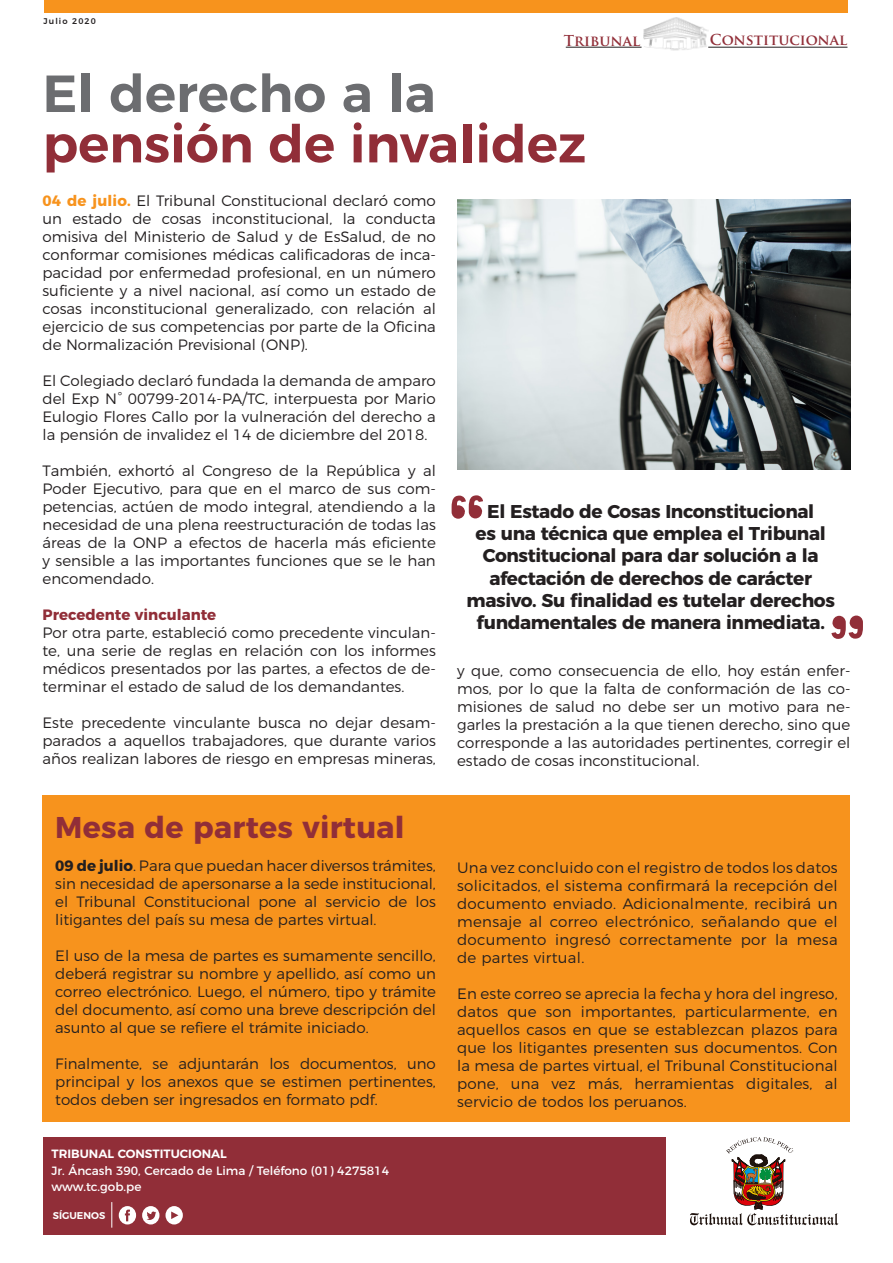
<style>
.page{position:relative;width:893px;height:1263px;background:#fff}
.page>*{position:absolute;margin:0;border:0;box-sizing:border-box;transform-origin:0 0}
.t1{font:600 52.05px "Montserrat";color:#912e38}
.t2{font:600 52.05px "Montserrat";color:#6c6d70}
.t3{font:700 30px "Montserrat";letter-spacing:.01em;color:#912e38}
.t4{font:700 18.6px/22.2px "Montserrat";letter-spacing:-.02em;color:#231f20;text-align:center}
.t5{font:300 15px/18px "Montserrat";color:#231f20;text-align:justify}
.t6{font:700 15px "Montserrat";color:#912e38}
.t7{font:700 14.7px "Trajan Pro";color:#912e38}
.t8{font:12px "Montserrat";color:#fff}
.t9{font:600 12px "Montserrat";color:#fff}
.t10{font:600 9.75px "Montserrat";color:#fff}
.t11{font:500 8.25px "Montserrat";letter-spacing:.13em;color:#231f20}
.s1{font-weight:700;color:#f7931d}
.s2{font-weight:700}
</style>
<div class="page">
<svg style="left:690px;top:1137px;width:148px;height:88px"></svg>
<div style="left:43px;top:1137px;width:622px;height:97px;background:#912e38"></div>
<div style="left:43px;top:795px;width:807px;height:326px;background:#f7931d"></div>
<div style="left:44px;top:0;width:803px;height:13px;background:#f7931d"></div>
<div style="left:142px;top:1206px;width:17px;height:18px;background:#fff;border-radius:50%"></div>
<div style="left:119px;top:1206px;width:17px;height:18px;background:#fff;border-radius:50%"></div>
<div style="left:165px;top:1206px;width:18px;height:18px;background:#fff;border-radius:50%"></div>
<svg style="left:111px;top:1202px;width:1px;height:26px"></svg>
<img style="left:643px;top:17px;width:66px;height:34px">
<hr style="left:708px;top:47px;width:139px;height:1px;background:#231f20">
<hr style="left:566px;top:47px;width:76px;height:1px;background:#231f20">
<svg style="left:147px;top:1211px;width:9px;height:9px"></svg>
<svg style="left:125px;top:1209px;width:5px;height:12px"></svg>
<svg style="left:171px;top:1211px;width:7px;height:8px"></svg>
<svg style="left:452px;top:495px;width:31px;height:24px"></svg>
<svg style="left:831px;top:615px;width:32px;height:24px"></svg>
<img style="left:457px;top:200px;width:393px;height:269px">
<p class="t11" style="left:44px;top:15px;width:54px">Julio 2020</p>
<p class="t7" style="left:564px;top:31px;width:78px">Tribunal</p>
<p class="t7" style="left:710px;top:31px;width:139px">Constitucional</p>
<p class="t2" style="left:43px;top:51px;width:395px">El derecho a la</p>
<p class="t1" style="left:43px;top:102px;width:545px">pensión de invalidez</p>
<p class="t5" style="left:43px;top:190px;width:395px"><span class="s1">04 de julio.</span> El Tribunal Constitucional declaró como un estado de cosas inconstitucional, la conducta omisiva del Ministerio de Salud y de EsSalud, de no conformar comisiones médicas calificadoras de inca&shy;pacidad por enfermedad profesional, en un número suficiente y a nivel nacional, así como un estado de cosas inconstitucional generalizado, con relación al ejercicio de sus competencias por parte de la Oficina de Normalización Previsional (ONP).</p>
<p class="t5" style="left:43px;top:370px;width:395px">El Colegiado declaró fundada la demanda de amparo del Exp N° 00799-2014-PA/TC, interpuesta por Mario Eulogio Flores Callo por la vulneración del derecho a la pensión de invalidez el 14 de diciembre del 2018.</p>
<p class="t5" style="left:43px;top:460px;width:395px">También, exhortó al Congreso de la República y al Poder Ejecutivo, para que en el marco de sus com&shy;petencias, actúen de modo integral, atendiendo a la necesidad de una plena reestructuración de todas las áreas de la ONP a efectos de hacerla más eficiente y sensible a las importantes funciones que se le han encomendado.</p>
<p class="t6" style="left:43px;top:602px;width:175px">Precedente vinculante</p>
<p class="t5" style="left:43px;top:622px;width:395px">Por otra parte, estableció como precedente vinculan&shy;te, una serie de reglas en relación con los informes médicos presentados por las partes, a efectos de de&shy;terminar el estado de salud de los demandantes.</p>
<p class="t5" style="left:43px;top:712px;width:395px">Este precedente vinculante busca no dejar desam&shy;parados a aquellos trabajadores, que durante varios años realizan labores de riesgo en empresas mineras,</p>
<p class="t3" style="left:55px;top:803px;width:351px">Mesa de partes virtual</p>
<p class="t5" style="left:55px;top:855px;width:382px"><span class="s2">09 de julio</span>. Para que puedan hacer diversos trámites, sin necesidad de apersonarse a la sede institucional, el Tribunal Constitucional pone al servicio de los litigantes del país su mesa de partes virtual.</p>
<p class="t5" style="left:55px;top:945px;width:382px">El uso de la mesa de partes es sumamente sencillo, deberá registrar su nombre y apellido, así como un correo electrónico. Luego, el número, tipo y trámite del documento, así como una breve descripción del asunto al que se refiere el trámite iniciado.</p>
<p class="t5" style="left:55px;top:1053px;width:382px">Finalmente, se adjuntarán los documentos, uno principal y los anexos que se estimen pertinentes, todos deben ser ingresados en formato pdf.</p>
<p class="t9" style="left:52px;top:1144px;width:177px">TRIBUNAL CONSTITUCIONAL</p>
<p class="t8" style="left:52px;top:1161px;width:339px">Jr. Áncash 390, Cercado de Lima / Teléfono (01) 4275814</p>
<p class="t8" style="left:52px;top:1177px;width:91px">www.tc.gob.pe</p>
<p class="t10" style="left:53px;top:1207px;width:54px">SÍGUENOS</p>
<p class="t4" style="left:467px;top:499px;width:370px">El Estado de Cosas Inconstitucional<br>es una técnica que emplea el Tribunal Constitucional para dar solución a la afectación de derechos de carácter masivo. Su finalidad es tutelar derechos fundamentales de manera inmediata.</p>
<p class="t5" style="left:457px;top:660px;width:395px">y que, como consecuencia de ello, hoy están enfer&shy;mos, por lo que la falta de conformación de las co&shy;misiones de salud no debe ser un motivo para ne&shy;garles la prestación a la que tienen derecho, sino que corresponde a las autoridades pertinentes, corregir el estado de cosas inconstitucional.</p>
<p class="t5" style="left:457px;top:858px;width:382px">Una vez concluido con el registro de todos los datos solicitados, el sistema confirmará la recepción del documento enviado. Adicionalmente, recibirá un mensaje al correo electrónico, señalando que el documento ingresó correctamente por la mesa de partes virtual.</p>
<p class="t5" style="left:457px;top:984px;width:382px">En este correo se aprecia la fecha y hora del ingreso, datos que son importantes, particularmente, en aquellos casos en que se establezcan plazos para que los litigantes presenten sus documentos. Con la mesa de partes virtual, el Tribunal Constitucional pone, una vez más, herramientas digitales, al servicio de todos los peruanos.</p>
</div>
